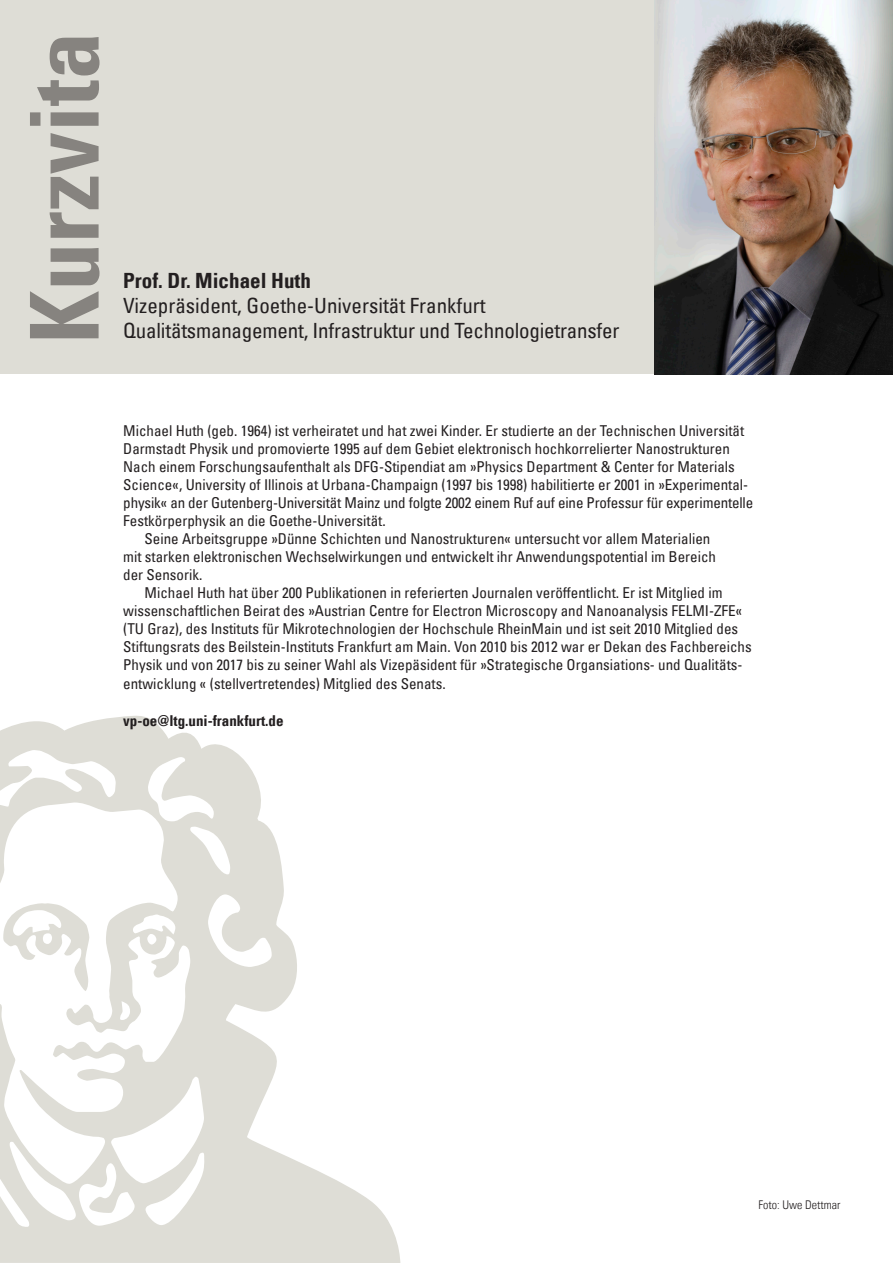
<style>
.page{position:relative;width:893px;height:1263px;background:#fff}
.page>*{position:absolute;margin:0;border:0;box-sizing:border-box;transform-origin:0 0}
.t1{font:95.1px "Univers Com 67 Bold Cond";color:#86837f}
.t2{font:condensed 21px/25.2px "Univers Com 57";letter-spacing:-.01em;color:#231f20}
.t3{font:21px "Univers Com 67 Bold Cond";color:#231f20}
.t4{font:condensed 15px "Univers Com 57";color:#231f20}
.t5{font:15px "Univers Com 67 Bold Cond";color:#231f20}
.t6{font:12px "Univers Com 47 Light Cond";color:#231f20}
</style>
<div class="page">
<svg style="left:0;top:716px;width:400px;height:547px"></svg>
<svg style="left:3px;top:903px;width:86px;height:88px"></svg>
<div style="left:0;top:0;width:893px;height:374px;background:#deddd6"></div>
<img style="left:655px;top:0;width:238px;height:374px">
<h1 class="t1" style="left:6px;top:343px;width:313px;rotate:-90deg">Kurzvita</h1>
<h2 class="t3" style="left:123px;top:267px;width:189px">Prof. Dr. Michael Huth</h2>
<h2 class="t2" style="left:123px;top:292px;width:498px">Vizepräsident, Goethe-Universität Frankfurt<br>Qualitätsmanagement, Infrastruktur und Technologietransfer</h2>
<p class="t4" style="left:123px;top:421px;width:622px">Michael Huth (geb. 1964) ist verheiratet und hat zwei Kinder. Er studierte an der Technischen Universität</p>
<p class="t4" style="left:123px;top:439px;width:608px">Darmstadt Physik und promovierte 1995 auf dem Gebiet elektronisch hochkorrelierter Nanostrukturen</p>
<p class="t4" style="left:123px;top:457px;width:613px">Nach einem Forschungsaufenthalt als DFG-Stipendiat am »Physics Department &amp; Center for Materials</p>
<p class="t4" style="left:123px;top:475px;width:626px">Science«, University of Illinois at Urbana-Champaign (1997 bis 1998) habilitierte er 2001 in »Experimental-</p>
<p class="t4" style="left:123px;top:493px;width:631px">physik« an der Gutenberg-Universität Mainz und folgte 2002 einem Ruf auf eine Professur für experimentelle</p>
<p class="t4" style="left:123px;top:511px;width:264px">Festkörperphysik an die Goethe-Universität.</p>
<p class="t4" style="left:145px;top:529px;width:567px">Seine Arbeitsgruppe »Dünne Schichten und Nanostrukturen« untersucht vor allem Materialien</p>
<p class="t4" style="left:123px;top:547px;width:594px">mit starken elektronischen Wechselwirkungen und entwickelt ihr Anwendungspotential im Bereich</p>
<p class="t4" style="left:123px;top:565px;width:81px">der Sensorik.</p>
<p class="t4" style="left:145px;top:583px;width:579px">Michael Huth hat über 200 Publikationen in referierten Journalen veröffentlicht. Er ist Mitglied im</p>
<p class="t4" style="left:123px;top:601px;width:621px">wissenschaftlichen Beirat des »Austrian Centre for Electron Microscopy and Nanoanalysis FELMI-ZFE«</p>
<p class="t4" style="left:123px;top:619px;width:616px">(TU Graz), des Instituts für Mikrotechnologien der Hochschule RheinMain und ist seit 2010 Mitglied des</p>
<p class="t4" style="left:123px;top:637px;width:630px">Stiftungsrats des Beilstein-Instituts Frankfurt am Main. Von 2010 bis 2012 war er Dekan des Fachbereichs</p>
<p class="t4" style="left:123px;top:655px;width:621px">Physik und von 2017 bis zu seiner Wahl als Vizepäsident für »Strategische Organsiations- und Qualitäts-</p>
<p class="t4" style="left:123px;top:674px;width:324px">entwicklung « (stellvertretendes) Mitglied des Senats.</p>
<p class="t5" style="left:123px;top:711px;width:162px">vp-oe@ltg.uni-frankfurt.de</p>
<p class="t6" style="left:758px;top:1197px;width:83px">Foto: Uwe Dettmar</p>
</div>
